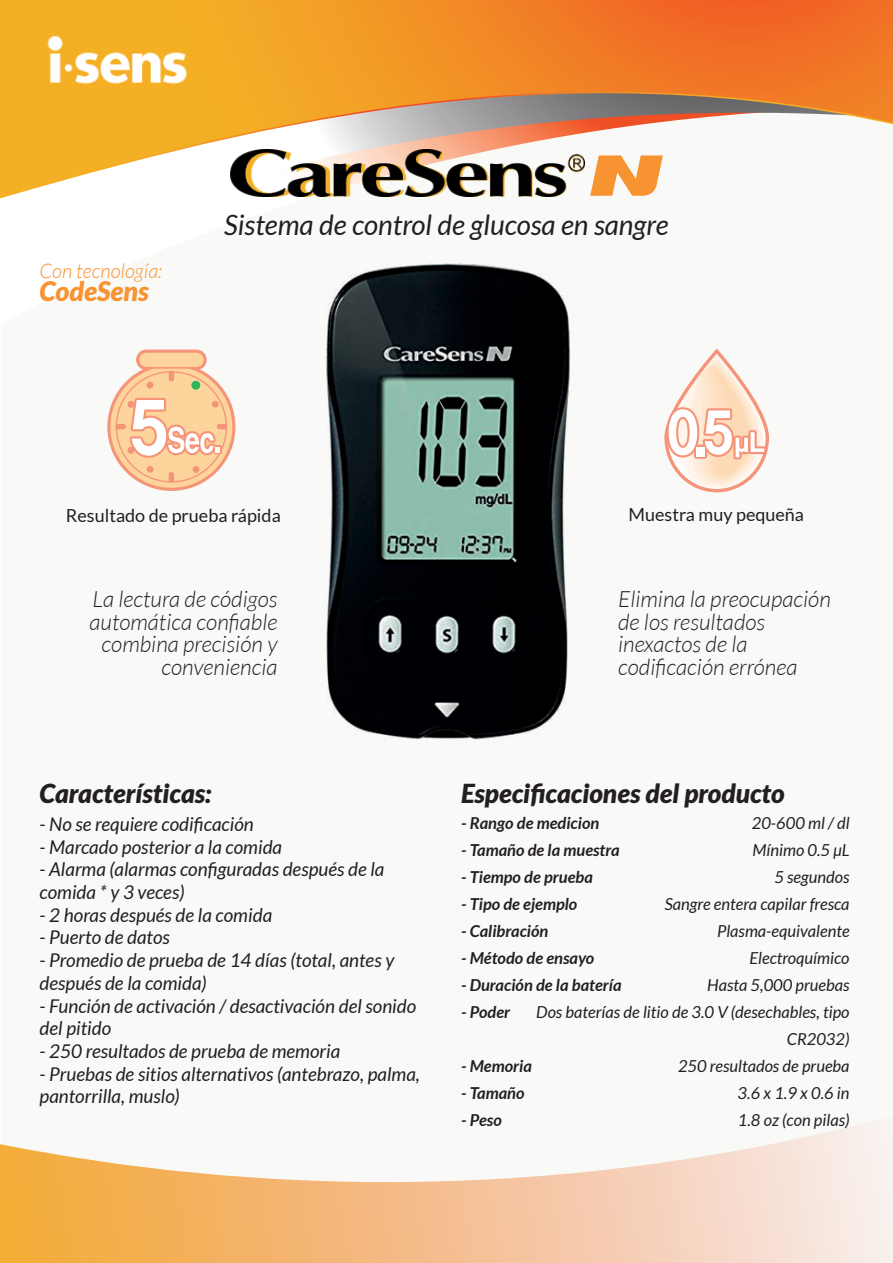
<style>
.page{position:relative;width:893px;height:1263px;background:#fff}
.page>*{position:absolute;margin:0;border:0;box-sizing:border-box;transform-origin:0 0}
.t1{font:italic 27.9px "Lato";color:#231f20}
.t2{font:italic 900 26.85px "Lato";color:#f79330}
.t3{font:italic 900 26.1px "Lato";color:#231f20}
.t4{font:italic 300 22.5px/22.5px "Lato";color:#231f20;text-align:right}
.t5{font:italic 300 20.1px "Lato";color:#f79330}
.t6{font:italic 18.9px/22.6px "Lato";color:#231f20}
.t7{font:18px "Lato";color:#231f20}
.t8{font:italic 16.5px/27px "Lato";color:#231f20;text-align:right}
.t9{font:italic 700 16.5px "Lato";color:#231f20}
</style>
<div class="page">
<div style="left:2px;top:0;width:891px;height:1263px;background:#f9f9f7"></div>
<svg style="left:0;top:1124px;width:892px;height:139px"></svg>
<svg style="left:0;top:0;width:893px;height:199px"></svg>
<img style="left:42px;top:34px;width:149px;height:50px">
<img style="left:230px;top:149px;width:354px;height:48px">
<svg style="left:590px;top:155px;width:73px;height:41px"></svg>
<img style="left:172px;top:260px;width:547px;height:480px">
<div style="left:136px;top:350px;width:71px;height:20px;border:4px solid #f59478;border-radius:8px"></div>
<svg style="left:110px;top:365px;width:123px;height:124px;background:#fbc694"></svg>
<div style="left:116px;top:372px;width:110px;height:110px;background:#fdd49c;border-radius:50%"></div>
<div style="left:169px;top:371px;width:5px;height:10px;background:#f59478;border-radius:3px"></div>
<div style="left:116px;top:424px;width:10px;height:5px;background:#f59478;border-radius:3px"></div>
<div style="left:217px;top:424px;width:10px;height:5px;background:#f59478;border-radius:3px"></div>
<svg style="left:147px;top:382px;width:6px;height:6px"></svg>
<div style="left:191px;top:381px;width:9px;height:9px;background:#2fb45b;border-radius:50%"></div>
<div style="left:138px;top:352px;width:66px;height:16px;background:#fdd49c;border-radius:8px"></div>
<div style="left:137px;top:351px;width:68px;height:18px;border:2px solid #f59478;border-radius:8px"></div>
<div style="left:214px;top:445px;width:8px;height:9px;border:4px solid #f59478"></div>
<svg style="left:127px;top:396px;width:93px;height:160px"></svg>
<svg style="left:663px;top:351px;width:106px;height:143px"></svg>
<p class="t5" style="left:40px;top:260px;width:124px">Con tecnología:</p>
<h2 class="t2" style="left:40px;top:275px;width:111px">CodeSens</h2>
<h1 class="t1" style="left:224px;top:210px;width:446px">Sistema de control de glucosa en sangre</h1>
<p class="t7" style="left:66px;top:505px;width:216px">Resultado de prueba rápida</p>
<p class="t7" style="left:628px;top:504px;width:177px">Muestra muy pequeña</p>
<p class="t4" style="left:89px;top:589px;width:190px">La lectura de códigos automática confiable combina precisión y conveniencia</p>
<p class="t4" style="left:618px;top:589px;width:214px;text-align:left">Elimina la preocupación de los resultados inexactos de la codificación errónea</p>
<h3 class="t3" style="left:40px;top:778px;width:173px">Características:</h3>
<p class="t6" style="left:40px;top:813px;width:216px">- No se requiere codificación</p>
<p class="t6" style="left:40px;top:836px;width:244px">- Marcado posterior a la comida</p>
<p class="t6" style="left:40px;top:859px;width:346px">- Alarma (alarmas configuradas después de la comida * y 3 veces)</p>
<p class="t6" style="left:40px;top:904px;width:234px">- 2 horas después de la comida</p>
<p class="t6" style="left:40px;top:927px;width:132px">- Puerto de datos</p>
<p class="t6" style="left:40px;top:949px;width:356px">- Promedio de prueba de 14 días (total, antes y después de la comida)</p>
<p class="t6" style="left:40px;top:995px;width:378px">- Función de activación / desactivación del sonido del pitido</p>
<p class="t6" style="left:40px;top:1040px;width:302px">- 250 resultados de prueba de memoria</p>
<p class="t6" style="left:40px;top:1063px;width:382px">- Pruebas de sitios alternativos (antebrazo, palma, pantorrilla, muslo)</p>
<h3 class="t3" style="left:461px;top:778px;width:325px">Especificaciones del producto</h3>
<p class="t9" style="left:461px;top:814px;width:140px">- Rango de medicion</p>
<p class="t9" style="left:461px;top:841px;width:160px">- Tamaño de la muestra</p>
<p class="t9" style="left:461px;top:868px;width:133px">- Tiempo de prueba</p>
<p class="t9" style="left:461px;top:895px;width:118px">- Tipo de ejemplo</p>
<p class="t9" style="left:461px;top:922px;width:89px">- Calibración</p>
<p class="t9" style="left:461px;top:949px;width:135px">- Método de ensayo</p>
<p class="t9" style="left:461px;top:976px;width:162px">- Duración de la batería</p>
<p class="t9" style="left:461px;top:1003px;width:51px">- Poder</p>
<p class="t8" style="left:536px;top:810px;width:315px">20-600 ml / dl<br>Mínimo 0.5 µL<br>5 segundos<br>Sangre entera capilar fresca<br>Plasma-equivalente<br>Electroquímico<br>Hasta 5,000 pruebas<br>Dos baterías de litio de 3.0 V (desechables, tipo<br>CR2032)<br>250 resultados de prueba<br>3.6 x 1.9 x 0.6 in<br>1.8 oz (con pilas)</p>
<p class="t9" style="left:461px;top:1057px;width:72px">- Memoria</p>
<p class="t9" style="left:461px;top:1084px;width:65px">- Tamaño</p>
<p class="t9" style="left:461px;top:1111px;width:42px">- Peso</p>
</div>
